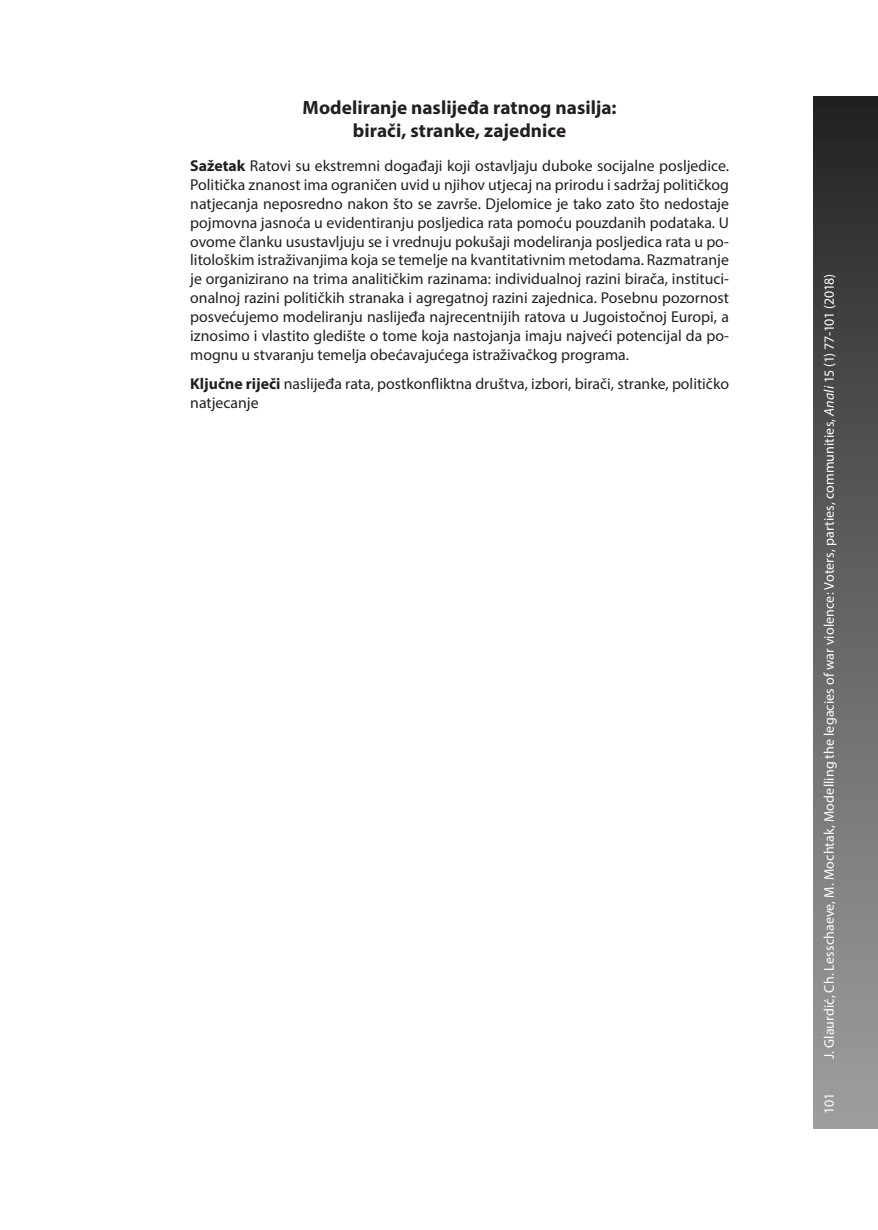
<style>
.page{position:relative;width:878px;height:1230px;background:#fff}
.page>*{position:absolute;margin:0;border:0;box-sizing:border-box;transform-origin:0 0}
.t1{font:700 19.25px/23.1px "Myriad Pro";color:#231f20;text-align:center}
.t2{font:15.75px/18.9px "Myriad Pro";color:#231f20}
.t3{font:14px "Myriad Pro";letter-spacing:.005em;color:#fff}
.s1{font-weight:700}
.s2{font-style:italic}
</style>
<div class="page">
<div style="left:813px;top:96px;width:64px;height:1032px;background:linear-gradient(to bottom,#242425,#a1a1a2)"></div>
<p class="t1" style="left:302px;top:95px;width:315px">Modeliranje naslijeđa ratnog nasilja: birači, stranke, zajednice</p>
<p class="t2" style="left:190px;top:156px;width:540px"><span class="s1">Sažetak</span> Ratovi su ekstremni događaji koji ostavljaju duboke socijalne posljedice.<br>Politička znanost ima ograničen uvid u njihov utjecaj na prirodu i sadržaj političkog natjecanja neposredno nakon što se završe. Djelomice je tako zato što nedostaje pojmovna jasnoća u evidentiranju posljedica rata pomoću pouzdanih podataka. U ovome članku usustavljuju se i vrednuju pokušaji modeliranja posljedica rata u po&shy;litološkim istraživanjima koja se temelje na kvantitativnim metodama. Razmatranje je organizirano na trima analitičkim razinama: individualnoj razini birača, instituci&shy;onalnoj razini političkih stranaka i agregatnoj razini zajednica. Posebnu pozornost posvećujemo modeliranju naslijeđa najrecentnijih ratova u Jugoistočnoj Europi, a iznosimo i vlastito gledište o tome koja nastojanja imaju najveći potencijal da po&shy;mognu u stvaranju temelja obećavajućega istraživačkog programa.</p>
<p class="t2" style="left:190px;top:374px;width:540px"><span class="s1">Ključne riječi</span> naslijeđa rata, postkonfliktna društva, izbori, birači, stranke, političko natjecanje</p>
<p class="t3" style="left:820px;top:1059px;width:787px;rotate:-90deg">J. Glaurdić, Ch. Lesschaeve, M. Mochtak, Modelling the legacies of war violence: Voters, parties, communities, <span class="s2">Anali</span> 15 (1) 77-101 (2018)</p>
<p class="t3" style="left:820px;top:1113px;width:22px;rotate:-90deg">101</p>
</div>
